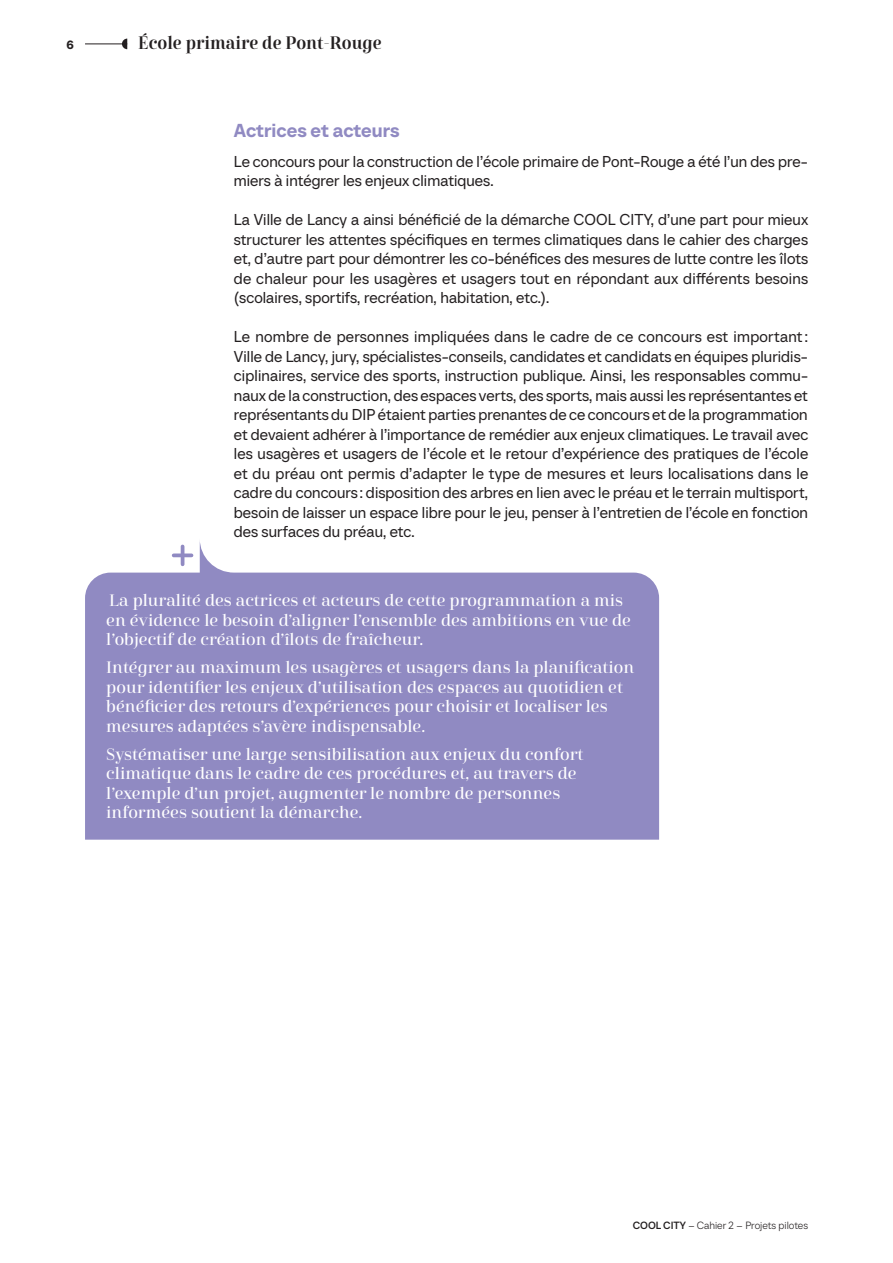
<style>
.page{position:relative;width:893px;height:1263px;background:#fff}
.page>*{position:absolute;margin:0;border:0;box-sizing:border-box;transform-origin:0 0}
.t1{font:18.75px "TT Neoris Dm Bd";letter-spacing:.005em;color:#908ac2}
.t2{font:18px "Cabrito Didone Con Dem";color:#231f20}
.t3{font:16.5px/19.5px "Cabrito Didone Nor Med";color:#fff}
.t4{font:15.75px/19.5px "TT Neoris";letter-spacing:.005em;color:#231f20;text-align:justify}
.t5{font:12px "TT Neoris Dm Bd";color:#231f20}
.t6{font:300 10.5px "TT Neoris";color:#231f20}
.s1{font-weight:500}
</style>
<div class="page">
<svg style="left:122px;top:39px;width:5px;height:10px"></svg>
<hr style="left:85px;top:44px;width:42px;height:1px;background:#231f20">
<svg style="left:200px;top:543px;width:34px;height:30px"></svg>
<div style="left:85px;top:573px;width:574px;height:267px;background:#908ac2"></div>
<hr style="left:181px;top:546px;width:3px;height:18px;background:#908ac2">
<svg style="left:174px;top:553px;width:18px;height:4px"></svg>
<p class="t5" style="left:67px;top:37px;width:9px">6</p>
<p class="t2" style="left:138px;top:32px;width:245px">École primaire de Pont-Rouge</p>
<p class="t1" style="left:234px;top:118px;width:167px">Actrices et acteurs</p>
<p class="t4" style="left:234px;top:151px;width:576px">Le concours pour la construction de l’école primaire de Pont-Rouge a été l’un des pre&shy;miers à intégrer les enjeux climatiques.</p>
<p class="t4" style="left:234px;top:209px;width:576px">La Ville de Lancy a ainsi bénéficié de la démarche COOL CITY, d’une part pour mieux structurer les attentes spécifiques en termes climatiques dans le cahier des charges et, d’autre part pour démontrer les co-bénéfices des mesures de lutte contre les îlots de chaleur pour les usagères et usagers tout en répondant aux différents besoins (scolaires, sportifs, recréation, habitation, etc.).</p>
<p class="t4" style="left:234px;top:326px;width:576px">Le nombre de personnes impliquées dans le cadre de ce concours est important:<br>Ville de Lancy, jury, spécialistes-conseils, candidates et candidats en équipes pluridis&shy;ciplinaires, service des sports, instruction publique. Ainsi, les responsables commu&shy;naux de la construction, des espaces verts, des sports, mais aussi les représentantes et représentants du DIP étaient parties prenantes de ce concours et de la programmation et devaient adhérer à l’importance de remédier aux enjeux climatiques. Le travail avec les usagères et usagers de l’école et le retour d’expérience des pratiques de l’école et du préau ont permis d’adapter le type de mesures et leurs localisations dans le cadre du concours : disposition des arbres en lien avec le préau et le terrain multisport, besoin de laisser un espace libre pour le jeu, penser à l’entretien de l’école en fonction des surfaces du préau, etc.</p>
<p class="t3" style="left:106px;top:591px;width:526px">La pluralité des actrices et acteurs de cette programmation a mis en évidence le besoin d’aligner l’ensemble des ambitions en vue de l’objectif de création d’îlots de fraîcheur.</p>
<p class="t3" style="left:106px;top:658px;width:529px">Intégrer au maximum les usagères et usagers dans la planification pour identifier les enjeux d’utilisation des espaces au quotidien et bénéficier des retours d’expériences pour choisir et localiser les mesures adaptées s’avère indispensable.</p>
<p class="t3" style="left:106px;top:745px;width:479px">Systématiser une large sensibilisation aux enjeux du confort climatique dans le cadre de ces procédures et, au travers de l’exemple d’un projet, augmenter le nombre de personnes informées soutient la démarche.</p>
<p class="t6" style="left:633px;top:1219px;width:177px"><span class="s1">COOL CITY</span> – Cahier 2 – Projets pilotes</p>
</div>
